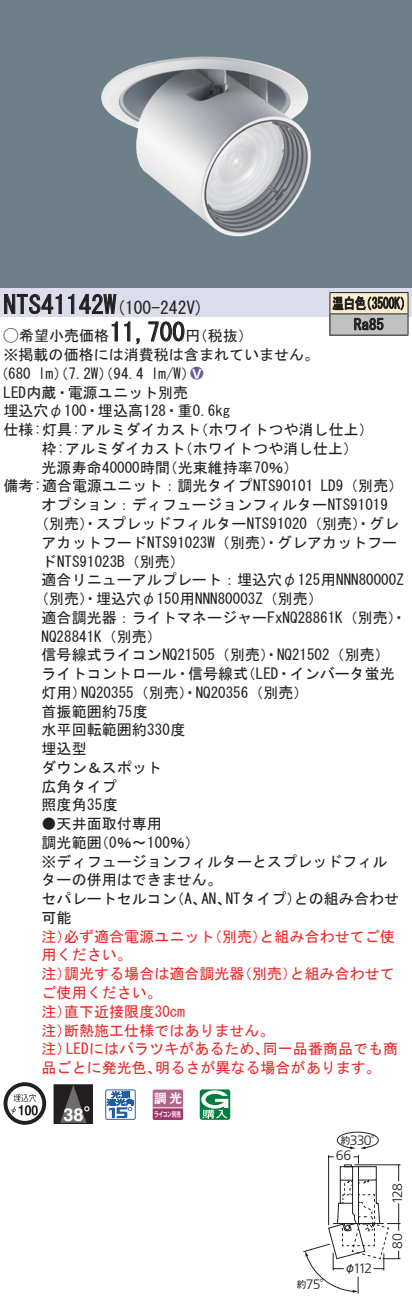
<style>
.page{position:relative;width:412px;height:1308px;background:#fff}
.page>*{position:absolute;margin:0;border:0;box-sizing:border-box;transform-origin:0 0}
.t1{font:25px "MS Gothic";color:#231f20}
.t2{font:700 18px "Helvetica LT Std";color:#fff}
.t3{font:17.5px "MS Gothic";color:#231f20}
.t4{font:15px/18.8px "MS Gothic";color:#231f20}
.t5{font:15px/18.8px "MS Gothic";color:#ee2928}
.t6{font:15px/21.2px "MS Gothic";color:#231f20;scale:.75 1}
.t7{font:15px "Ford Classification 1";color:#605e9b}
.t8{font:300 13.75px "Frutiger LT Std";letter-spacing:-.06em;color:#231f20}
.t9{font:12.5px "Gothic MB101 Pro De Bold 90 pv RKSJ H";color:#fff}
.t10{font:11.25px "Gothic MB101 Pro Regular 90 pv RKSJ H";color:#231f20}
.t11{font:9.5px "Gothic MB101 Pro Regular 90 pv RKSJ H";color:#231f20}
.t12{font:7.25px "Gothic MB101 Pro De Bold 90 pv RKSJ H";letter-spacing:-.05em;color:#fff;scale:.65 1}
.s1{font-size:25px}
.s2{font-family:"Ford Classification 1"}
.s3{color:#fff}
.s4{font-family:"Gothic MB101 Pro Regular 90 pv RKSJ H";font-weight:400;font-size:11.25px}
</style>
<div class="page">
<div style="left:0;top:0;width:411px;height:288px;background:#6d7f88"></div>
<img style="left:101px;top:57px;width:210px;height:180px">
<div style="left:0;top:288px;width:411px;height:29px;background:#dbdcec"></div>
<svg style="left:4px;top:294px;width:58px;height:20px"></svg>
<svg style="left:68px;top:294px;width:48px;height:20px"></svg>
<svg style="left:111px;top:321px;width:7px;height:21px"></svg>
<svg style="left:124px;top:321px;width:6px;height:21px"></svg>
<svg style="left:136px;top:338px;width:4px;height:6px"></svg>
<svg style="left:148px;top:321px;width:36px;height:21px"></svg>
<svg style="left:4px;top:1082px;width:42px;height:42px"></svg>
<svg style="left:31px;top:1105px;width:7px;height:10px"></svg>
<div style="left:54px;top:1084px;width:38px;height:39px;background:#231f20"></div>
<svg style="left:61px;top:1086px;width:28px;height:35px"></svg>
<div style="left:54px;top:1084px;width:39px;height:39px;border:1px solid #231f20"></div>
<svg style="left:105px;top:1089px;width:30px;height:30px"></svg>
<svg style="left:152px;top:1089px;width:31px;height:30px"></svg>
<hr style="left:152px;top:1107px;width:31px;height:1px;background:#fff">
<svg style="left:199px;top:1089px;width:31px;height:30px"></svg>
<hr style="left:329px;top:292px;width:78px;height:1px;background:#231f20">
<hr style="left:329px;top:335px;width:78px;height:1px;background:#231f20">
<svg style="left:329px;top:293px;width:79px;height:42px;background:#a5a097"></svg>
<svg style="left:303px;top:1131px;width:98px;height:163px"></svg>
<h1 class="t1" style="left:4px;top:292px;width:102px">NTS41142</h1>
<p class="t3" style="left:104px;top:298px;width:101px">(<span class="s1">W</span> 100-242 (V</p>
<p class="t6" style="left:353px;top:292px;width:41px;text-indent:-22px">温白色<br>Ra85</p>
<p class="t6" style="left:360px;top:292px;width:69px">（3500 (K</p>
<h1 class="t1" style="left:109px;top:320px;width:76px">11,700</h1>
<p class="t4" style="left:4px;top:326px;width:316px"><span class="s2">A</span>希望小売価格<br>※掲載の価格には消費税は含まれていません。</p>
<p class="t7" style="left:190px;top:365px;width:14px">2<span class="s3">8</span></p>
<p class="t4" style="left:185px;top:326px;width:69px">（円税抜(</p>
<p class="t4" style="left:151px;top:364px;width:46px">l m (W/</p>
<p class="t4" style="left:-7px;top:364px;width:39px">（680</p>
<p class="t4" style="left:4px;top:383px;width:186px">LED内蔵・電源ユニット別売</p>
<p class="t4" style="left:4px;top:401px;width:228px">埋込穴φ100・埋込高128・重0.6kg</p>
<p class="t4" style="left:193px;top:420px;width:182px">（ホワイトつや消し仕上(</p>
<p class="t4" style="left:38px;top:364px;width:107px">lm）（7.2 ）（W 94.4</p>
<p class="t4" style="left:177px;top:420px;width:181px;text-indent:-174px">仕様:灯具:アルミダイカスト<br>（ホワイトつや消し仕上(</p>
<p class="t4" style="left:162px;top:439px;width:137px;text-indent:-121px">枠:アルミダイカスト<br>（光束維持率70％(</p>
<p class="t4" style="left:42px;top:458px;width:130px">光源寿命40000時間</p>
<p class="t4" style="left:4px;top:476px;width:310px">備考:適合電源ユニット：調光タイプNTS90101</p>
<p class="t4" style="left:42px;top:495px;width:347px">オプション：ディフュージョンフィルターNTS91019</p>
<p class="t4" style="left:34px;top:514px;width:366px">（別売）・スプレッドフィルターNTS91020（別売）・グレ</p>
<p class="t4" style="left:42px;top:533px;width:356px">アカットフードNTS91023 （W 別売）・グレアカットフー</p>
<p class="t4" style="left:42px;top:551px;width:144px">ドNTS91023 （B 別売(</p>
<p class="t4" style="left:42px;top:570px;width:363px">適合リニューアルプレート：埋込穴φ125用NNN80000Z</p>
<p class="t4" style="left:34px;top:589px;width:290px">（別売）・埋込穴φ150用NNN80003 （Z 別売(</p>
<p class="t4" style="left:42px;top:608px;width:366px">適合調光器：ライトマネージャーFxNQ28861 （K 別売・(</p>
<p class="t4" style="left:42px;top:626px;width:121px">NQ28841 （K 別売(</p>
<p class="t4" style="left:42px;top:645px;width:349px">信号線式ライコンNQ21505（別売）・NQ21502（別売(</p>
<p class="t4" style="left:240px;top:664px;width:155px">（LED・インバータ蛍光</p>
<p class="t4" style="left:320px;top:476px;width:84px">LD （9 別売(</p>
<p class="t4" style="left:81px;top:664px;width:228px;text-indent:-39px">ライトコントロール・信号線式<br>NQ20355（別売）・NQ20356（別売(</p>
<p class="t4" style="left:42px;top:683px;width:145px">灯用）<br>首振範囲約75度<br>水平回転範囲約330度埋込型<br>ダウン＆スポット<br>広角タイプ<br>照度角35度</p>
<p class="t4" style="left:94px;top:814px;width:107px;text-indent:-52px">●天井面取付専用<br>)0％〜100％(</p>
<p class="t4" style="left:42px;top:833px;width:61px">調光範囲</p>
<p class="t4" style="left:42px;top:851px;width:346px">※ディフュージョンフィルターとスプレッドフィル</p>
<p class="t4" style="left:42px;top:870px;width:181px">ターの併用はできません。</p>
<p class="t4" style="left:293px;top:889px;width:106px">との組み合わせ</p>
<p class="t4" style="left:225px;top:889px;width:77px">NTタイプ）</p>
<p class="t4" style="left:42px;top:889px;width:136px">セパレートセルコン可能</p>
<p class="t4" style="left:169px;top:889px;width:39px">（、A</p>
<p class="t4" style="left:201px;top:889px;width:31px">AN、</p>
<p class="t5" style="left:64px;top:926px;width:151px">必ず適合電源ユニット</p>
<p class="t5" style="left:259px;top:926px;width:136px">と組み合わせてご使</p>
<p class="t5" style="left:207px;top:926px;width:61px">（別売）</p>
<p class="t5" style="left:42px;top:926px;width:91px">注）<br>用ください。</p>
<p class="t5" style="left:64px;top:964px;width:181px">調光する場合は適合調光器</p>
<p class="t5" style="left:237px;top:964px;width:61px">（別売）</p>
<p class="t5" style="left:289px;top:964px;width:106px">と組み合わせて</p>
<p class="t5" style="left:42px;top:964px;width:31px">注）</p>
<p class="t5" style="left:42px;top:983px;width:121px">ご使用ください。</p>
<p class="t5" style="left:64px;top:1001px;width:122px">直下近接限度30cm</p>
<p class="t5" style="left:64px;top:1001px;width:211px;text-indent:-22px">注）<br>断熱施工仕様ではありません。</p>
<p class="t5" style="left:42px;top:1020px;width:31px">注）</p>
<p class="t5" style="left:66px;top:1039px;width:204px">LEDにはバラツキがあるため、</p>
<p class="t5" style="left:262px;top:1039px;width:136px">同一品番商品でも商</p>
<p class="t5" style="left:42px;top:1039px;width:31px">注）</p>
<p class="t5" style="left:42px;top:1058px;width:121px">品ごとに発光色、</p>
<p class="t5" style="left:155px;top:1058px;width:227px">明るさが異なる場合があります。</p>
<p class="t2" style="left:63px;top:1103px;width:22px">38</p>
<p class="t9" style="left:154px;top:1088px;width:29px">調光</p>
<p class="t12" style="left:154px;top:1107px;width:43px">ライコン別売</p>
<p class="t8" style="left:349px;top:1132px;width:34px">330<span class="s4">°</span></p>
<p class="t11" style="left:340px;top:1132px;width:11px">約</p>
<p class="t8" style="left:335px;top:1147px;width:17px">66</p>
<p class="t8" style="left:305px;top:1276px;width:26px">75<span class="s4">°</span></p>
<p class="t11" style="left:296px;top:1276px;width:11px">約</p>
<p class="t8" style="left:352px;top:1259px;width:21px">112</p>
<p class="t8" style="left:358px;top:1259px;width:16px">37</p>
<p class="t10" style="left:344px;top:1258px;width:13px">φ</p>
<p class="t8" style="left:389px;top:1204px;width:23px;rotate:-90deg">128</p>
<p class="t8" style="left:389px;top:1248px;width:17px;rotate:-90deg">80</p>
</div>
